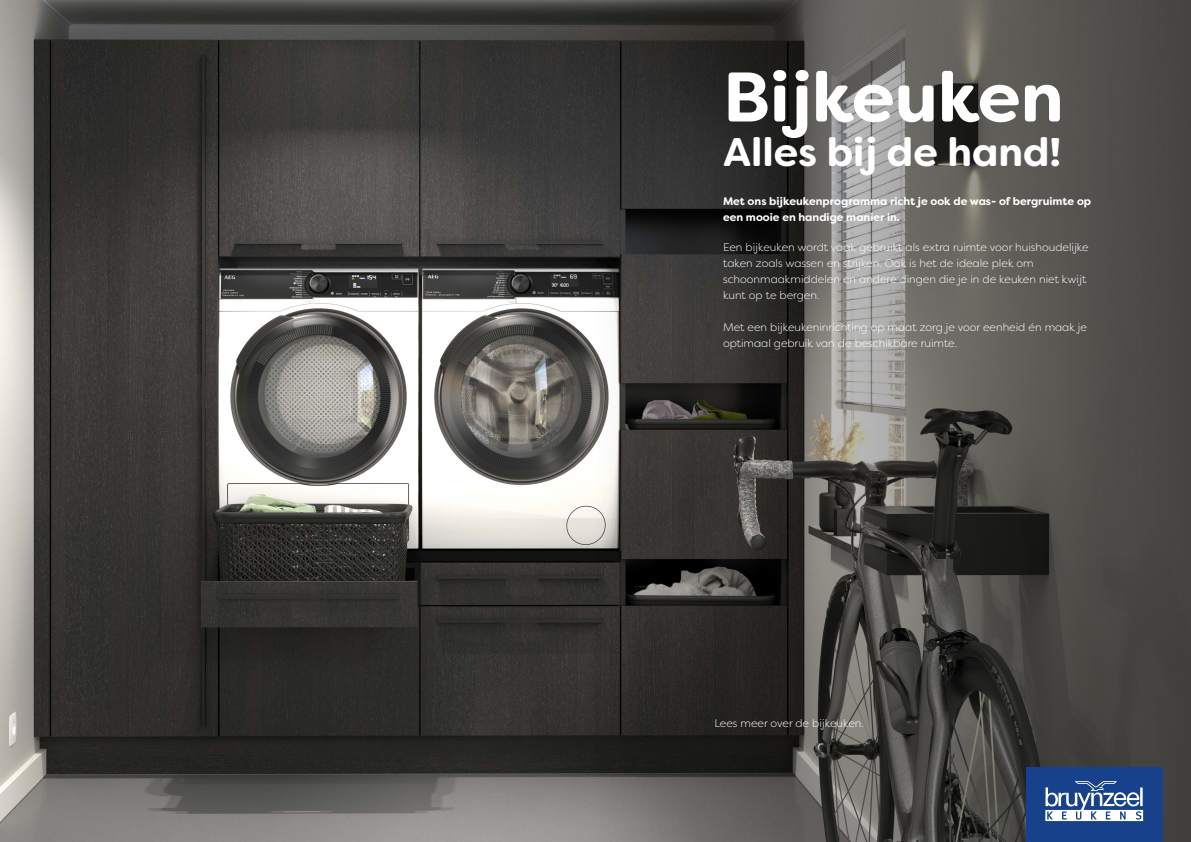
<style>
.page{position:relative;width:1191px;height:842px;background:#fff}
.page>*{position:absolute;margin:0;border:0;box-sizing:border-box;transform-origin:0 0}
.t1{font:700 70px "Filson Soft";color:#fff}
.t2{font:700 40px "Filson Soft";color:#fff}
.t3{font:300 11px/16px "Filson Soft";color:#fff}
.t4{font:700 11px/16px "Filson Soft";color:#fff}
</style>
<div class="page">
<img style="left:0;top:0;width:595px;height:842px">
<svg style="left:595px;top:0;width:596px;height:842px;background:#4d4b48"></svg>
<div style="left:1025px;top:768px;width:137px;height:74px;background:#17428b"></div>
<svg style="left:1045px;top:781px;width:98px;height:40px"></svg>
<h1 class="t1" style="left:723px;top:52px;width:342px">Bijkeuken</h1>
<h2 class="t2" style="left:723px;top:127px;width:340px">Alles bij de hand!</h2>
<p class="t4" style="left:723px;top:193px;width:369px">Met ons bijkeukenprogramma richt je ook de was- of bergruimte op een mooie en handige manier in.</p>
<p class="t3" style="left:723px;top:239px;width:367px">Een bijkeuken wordt vaak gebruikt als extra ruimte voor huishoudelijke taken zoals wassen en strijken. Ook is het de ideale plek om schoonmaakmiddelen en andere dingen die je in de keuken niet kwijt kunt op te bergen.</p>
<p class="t3" style="left:723px;top:319px;width:365px">Met een bijkeukeninrichting op maat zorg je voor eenheid én maak je optimaal gebruik van de beschikbare ruimte.</p>
<p class="t3" style="left:714px;top:715px;width:151px">Lees meer over de bijkeuken.</p>
</div>
